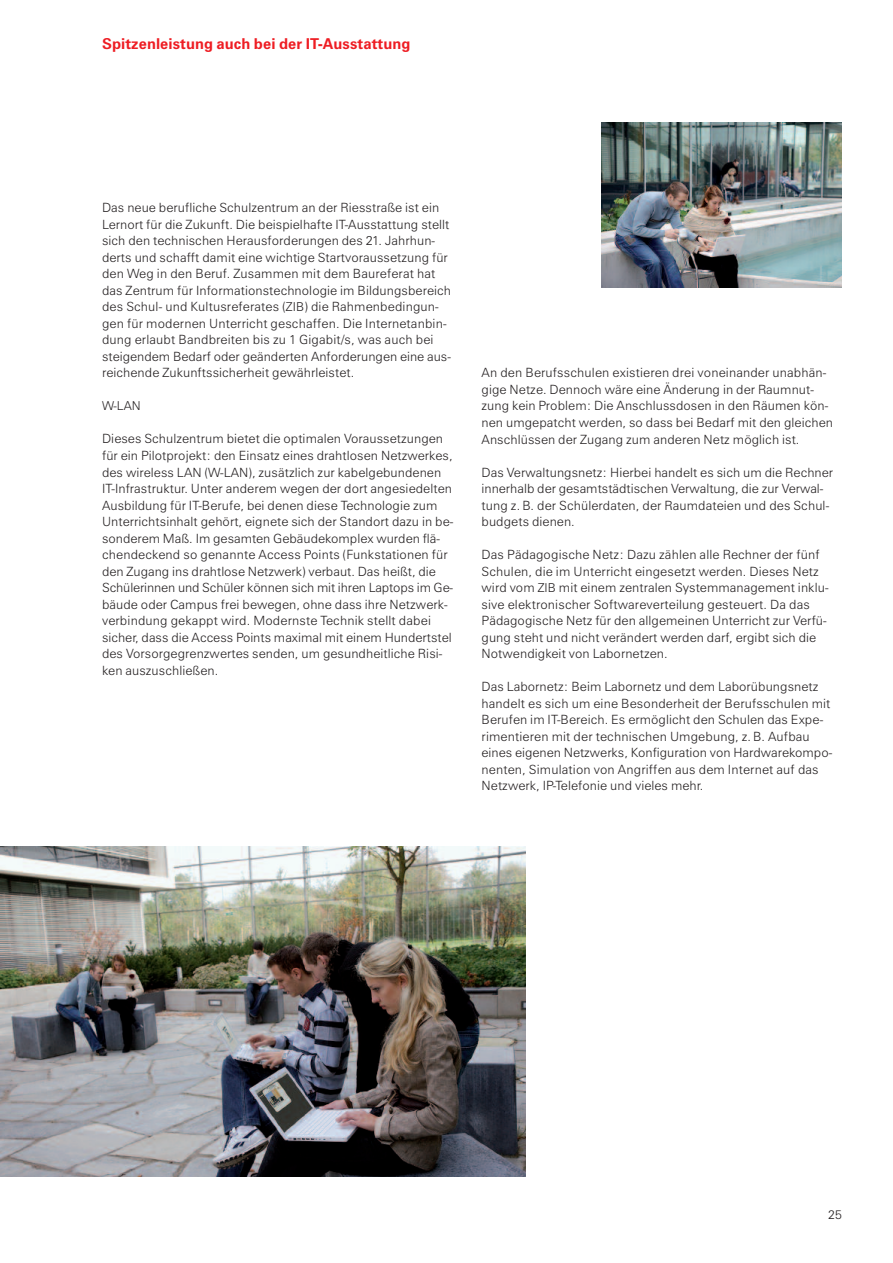
<style>
.page{position:relative;width:893px;height:1263px;background:#fff}
.page>*{position:absolute;margin:0;border:0;box-sizing:border-box;transform-origin:0 0}
.t1{font:700 15px "Zurich BT";letter-spacing:.005em;color:#ee1d23}
.t2{font:300 12.75px/16.5px "Zurich BT";letter-spacing:.005em;color:#231f20}
.t3{font:300 12.3px "Zurich BT";color:#231f20}
.s1{font-size:12.3px}
</style>
<div class="page">
<img style="left:0;top:847px;width:526px;height:330px">
<img style="left:601px;top:122px;width:241px;height:165px">
<p class="t1" style="left:102px;top:38px;width:310px">Spitzenleistung auch bei der IT-Ausstattung</p>
<p class="t2" style="left:102px;top:201px;width:351px">Das neue berufliche Schulzentrum an der Riesstraße ist ein Lernort für die Zukunft. Die beispielhafte IT-Ausstattung stellt sich den technischen Herausforderungen des 21. Jahrhun&shy;derts und schafft damit eine wichtige Startvoraussetzung für den Weg in den Beruf. Zusammen mit dem Baureferat hat das Zentrum für Informationstechnologie im Bildungsbereich des Schul- und Kultusreferates (<span class="s1">ZIB</span>) die Rahmenbedingun&shy;gen für modernen Unterricht geschaffen. Die Internetanbin&shy;dung erlaubt Bandbreiten bis zu 1 Gigabit/s, was auch bei steigendem Bedarf oder geänderten Anforderungen eine aus&shy;reichende Zukunftssicherheit gewährleistet.</p>
<p class="t3" style="left:102px;top:402px;width:40px">W-LAN</p>
<p class="t2" style="left:102px;top:432px;width:353px">Dieses Schulzentrum bietet die optimalen Voraussetzungen für ein Pilotprojekt: den Einsatz eines drahtlosen Netzwerkes, des wireless LAN (W-LAN), zusätzlich zur kabelgebundenen IT-Infrastruktur. Unter anderem wegen der dort angesiedelten Ausbildung für IT-Berufe, bei denen diese Technologie zum Unterrichtsinhalt gehört, eignete sich der Standort dazu in be&shy;sonderem Maß. Im gesamten Gebäudekomplex wurden flä&shy;chendeckend so genannte Access Points (Funkstationen für den Zugang ins drahtlose Netzwerk) verbaut. Das heißt, die Schülerinnen und Schüler können sich mit ihren Laptops im Ge&shy;bäude oder Campus frei bewegen, ohne dass ihre Netzwerk&shy;verbindung gekappt wird. Modernste Technik stellt dabei sicher, dass die Access Points maximal mit einem Hundertstel des Vorsorgegrenzwertes senden, um gesundheitliche Risi&shy;ken auszuschließen.</p>
<p class="t2" style="left:482px;top:366px;width:353px">An den Berufsschulen existieren drei voneinander unabhän&shy;gige Netze. Dennoch wäre eine Änderung in der Raumnut&shy;zung kein Problem: Die Anschlussdosen in den Räumen kön&shy;nen umgepatcht werden, so dass bei Bedarf mit den gleichen Anschlüssen der Zugang zum anderen Netz möglich ist.</p>
<p class="t2" style="left:482px;top:465px;width:353px">Das Verwaltungsnetz: Hierbei handelt es sich um die Rechner innerhalb der gesamtstädtischen Verwaltung, die zur Verwal&shy;tung z. B. der Schülerdaten, der Raumdateien und des Schul&shy;budgets dienen.</p>
<p class="t2" style="left:482px;top:547px;width:349px">Das Pädagogische Netz: Dazu zählen alle Rechner der fünf Schulen, die im Unterricht eingesetzt werden. Dieses Netz wird vom <span class="s1">ZIB</span> mit einem zentralen Systemmanagement inklu&shy;sive elektronischer Softwareverteilung gesteuert. Da das Pädagogische Netz für den allgemeinen Unterricht zur Verfü&shy;gung steht und nicht verändert werden darf, ergibt sich die Notwendigkeit von Labornetzen.</p>
<p class="t2" style="left:482px;top:679px;width:352px">Das Labornetz: Beim Labornetz und dem Laborübungsnetz handelt es sich um eine Besonderheit der Berufsschulen mit Berufen im IT-Bereich. Es ermöglicht den Schulen das Expe&shy;rimentieren mit der technischen Umgebung, z. B. Aufbau eines eigenen Netzwerks, Konfiguration von Hardwarekompo&shy;nenten, Simulation von Angriffen aus dem Internet auf das Netzwerk, IP-Telefonie und vieles mehr.</p>
<p class="t3" style="left:828px;top:1210px;width:15px">25</p>
</div>
